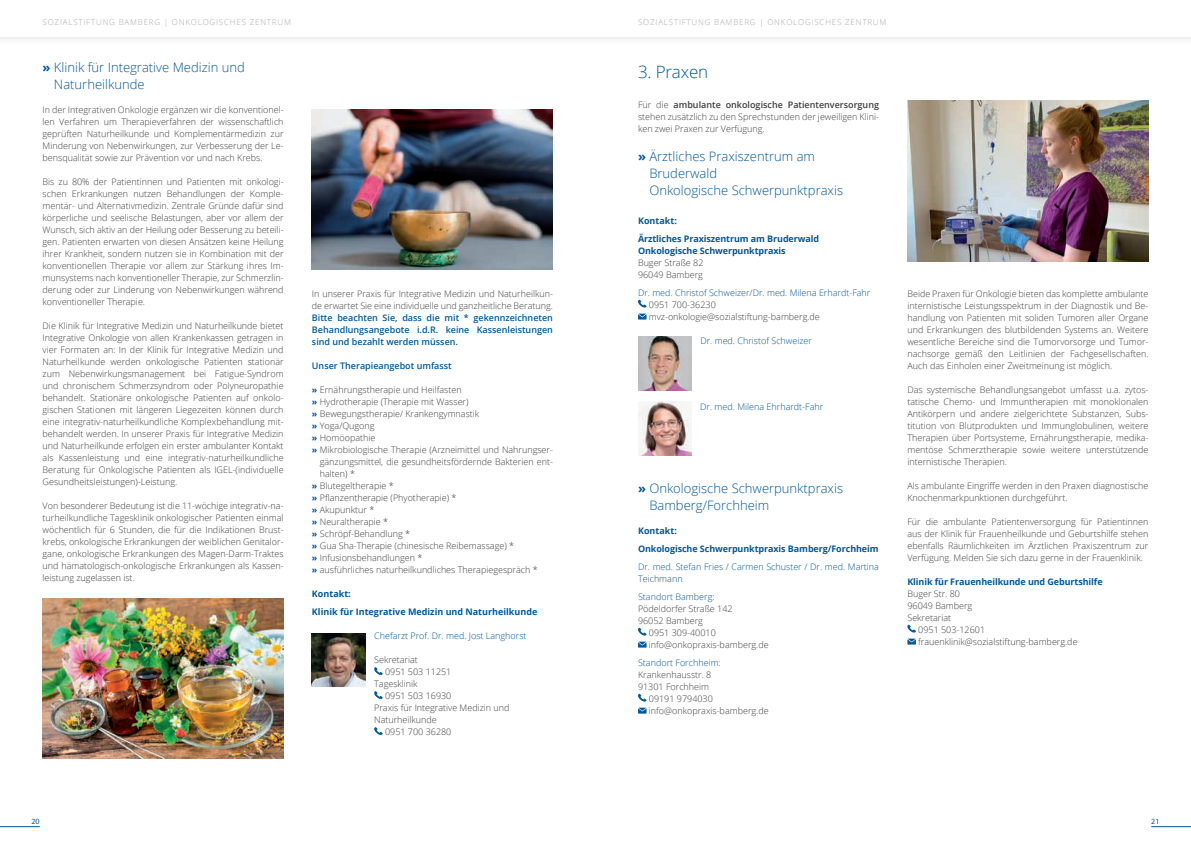
<style>
.page{position:relative;width:1191px;height:842px;background:#fff}
.page>*{position:absolute;margin:0;border:0;box-sizing:border-box;transform-origin:0 0}
.t1{font:300 17px "Open Sans";letter-spacing:-.01em;color:#01589c}
.t2{font:300 13px/17px "Open Sans";color:#01589c}
.t3{font:300 9px/12px "Open Sans";color:#3e3e3f;text-align:justify}
.t4{font:300 9px/12px "Open Sans";color:#01589c}
.t5{font:700 9px/18px "Open Sans";letter-spacing:-.01em;color:#01589c}
.t6{font:600 9px/12px "Open Sans";color:#01589c;text-align:justify}
.t7{font:300 8px "Open Sans";letter-spacing:.1em;color:#a8a9ad}
.t8{font:8px "Myriad Pro";color:#01589c}
.s1{font-weight:700}
.s2{font-weight:700;color:#01589c}
.s3{font-weight:600}
</style>
<div class="page">
<hr style="left:0;top:826px;width:40px;height:1px;background:#01589c">
<hr style="left:1151px;top:826px;width:40px;height:1px;background:#01589c">
<div style="left:0;top:0;width:1191px;height:46px;background:#f9f9f9"></div>
<div style="left:0;top:0;width:1191px;height:37px;background:#fff"></div>
<svg style="left:907px;top:625px;width:9px;height:8px"></svg>
<svg style="left:907px;top:639px;width:9px;height:5px"></svg>
<svg style="left:638px;top:300px;width:8px;height:8px"></svg>
<svg style="left:638px;top:314px;width:8px;height:6px"></svg>
<svg style="left:638px;top:628px;width:8px;height:8px"></svg>
<svg style="left:638px;top:642px;width:8px;height:6px"></svg>
<svg style="left:638px;top:694px;width:8px;height:8px"></svg>
<svg style="left:638px;top:708px;width:8px;height:6px"></svg>
<img style="left:907px;top:101px;width:241px;height:160px">
<img style="left:638px;top:402px;width:54px;height:53px">
<img style="left:638px;top:337px;width:54px;height:53px">
<svg style="left:374px;top:667px;width:9px;height:8px"></svg>
<svg style="left:374px;top:691px;width:9px;height:8px"></svg>
<svg style="left:374px;top:727px;width:9px;height:8px"></svg>
<img style="left:43px;top:599px;width:241px;height:160px">
<img style="left:312px;top:633px;width:54px;height:54px">
<img style="left:312px;top:109px;width:241px;height:160px">
<p class="t7" style="left:43px;top:16px;width:250px">SOZIALSTIFTUNG BAMBERG | ONKOLOGISCHES ZENTRUM</p>
<p class="t7" style="left:638px;top:16px;width:250px">SOZIALSTIFTUNG BAMBERG | ONKOLOGISCHES ZENTRUM</p>
<h2 class="t2" style="left:54px;top:58px;width:192px;text-indent:-11px"><span class="s1">»</span> Klinik für Integrative Medizin und<br>Naturheilkunde</h2>
<p class="t3" style="left:43px;top:103px;width:242px">In der Integrativen Onkologie ergänzen wir die konventionel&shy;len Verfahren um Therapieverfahren der wissenschaftlich geprüften Naturheilkunde und Komplementärmedizin zur Minderung von Nebenwirkungen, zur Verbesserung der Le&shy;bensqualität sowie zur Prävention vor und nach Krebs.</p>
<p class="t3" style="left:43px;top:175px;width:242px">Bis zu 80% der Patientinnen und Patienten mit onkologi&shy;schen Erkrankungen nutzen Behandlungen der Komple&shy;mentär- und Alternativmedizin. Zentrale Gründe dafür sind körperliche und seelische Belastungen, aber vor allem der Wunsch, sich aktiv an der Heilung oder Besserung zu beteili&shy;gen. Patienten erwarten von diesen Ansätzen keine Heilung ihrer Krankheit, sondern nutzen sie in Kombination mit der konventionellen Therapie vor allem zur Stärkung ihres Im&shy;munsystems nach konventioneller Therapie, zur Schmerzlin&shy;derung oder zur Linderung von Nebenwirkungen während konventioneller Therapie.</p>
<p class="t3" style="left:43px;top:319px;width:242px">Die Klinik für Integrative Medizin und Naturheilkunde bietet Integrative Onkologie von allen Krankenkassen getragen in vier Formaten an: In der Klinik für Integrative Medizin und Naturheilkunde werden onkologische Patienten stationär zum Nebenwirkungsmanagement bei Fatigue-Syndrom und chronischem Schmerzsyndrom oder Polyneuropathie behandelt. Stationäre onkologische Patienten auf onkolo&shy;gischen Stationen mit längeren Liegezeiten können durch eine integrativ-naturheilkundliche Komplexbehandlung mit&shy;behandelt werden. In unserer Praxis für Integrative Medizin und Naturheilkunde erfolgen ein erster ambulanter Kontakt als Kassenleistung und eine integrativ-naturheilkundliche Beratung für Onkologische Patienten als IGEL-(individuelle Gesundheitsleistungen)-Leistung.</p>
<p class="t3" style="left:43px;top:499px;width:242px">Von besonderer Bedeutung ist die 11-wöchige integrativ-na&shy;turheilkundliche Tagesklinik onkologischer Patienten einmal wöchentlich für 6 Stunden, die für die Indikationen Brust&shy;krebs, onkologische Erkrankungen der weiblichen Genitalor&shy;gane, onkologische Erkrankungen des Magen-Darm-Traktes und hämatologisch-onkologische Erkrankungen als Kassen&shy;leistung zugelassen ist.</p>
<p class="t3" style="left:312px;top:287px;width:242px">In unserer Praxis für Integrative Medizin und Naturheilkun&shy;de erwartet Sie eine individuelle und ganzheitliche Beratung.</p>
<p class="t6" style="left:312px;top:311px;width:242px">Bitte beachten Sie, dass die mit * gekennzeichneten Behandlungsangebote i.d.R. keine Kassenleistungen sind und bezahlt werden müssen.</p>
<p class="t6" style="left:312px;top:359px;width:141px">Unser Therapieangebot umfasst</p>
<p class="t3" style="left:312px;top:383px;width:151px"><span class="s2">»</span> Ernährungstherapie und Heilfasten</p>
<p class="t3" style="left:312px;top:395px;width:158px"><span class="s2">»</span> Hydrotherapie (Therapie mit Wasser)</p>
<p class="t3" style="left:312px;top:407px;width:169px"><span class="s2">»</span> Bewegungstherapie/ Krankengymnastik</p>
<p class="t3" style="left:312px;top:419px;width:64px"><span class="s2">»</span> Yoga/Qugong</p>
<p class="t3" style="left:312px;top:431px;width:65px"><span class="s2">»</span> Homöopathie</p>
<p class="t3" style="left:312px;top:443px;width:242px"><span class="s2">»</span> Mikrobiologische Therapie (Arzneimittel und Nahrungser-</p>
<p class="t3" style="left:320px;top:455px;width:235px">gänzungsmittel, die gesundheitsfördernde Bakterien ent-</p>
<p class="t3" style="left:320px;top:467px;width:37px">halten) *</p>
<p class="t3" style="left:312px;top:479px;width:83px"><span class="s2">»</span> Blutegeltherapie *</p>
<p class="t3" style="left:312px;top:491px;width:146px"><span class="s2">»</span> Pflanzentherapie (Phyotherapie) *</p>
<p class="t3" style="left:312px;top:503px;width:64px"><span class="s2">»</span> Akupunktur *</p>
<p class="t3" style="left:312px;top:515px;width:78px"><span class="s2">»</span> Neuraltherapie *</p>
<p class="t3" style="left:312px;top:527px;width:100px"><span class="s2">»</span> Schröpf-Behandlung *</p>
<p class="t3" style="left:312px;top:539px;width:204px"><span class="s2">»</span> Gua Sha-Therapie (chinesische Reibemassage) *</p>
<p class="t3" style="left:312px;top:551px;width:112px"><span class="s2">»</span> Infusionsbehandlungen *</p>
<p class="t3" style="left:312px;top:563px;width:227px"><span class="s2">»</span> ausführliches naturheilkundliches Therapiegespräch *</p>
<p class="t5" style="left:312px;top:584px;width:227px">Kontakt:<br>Klinik für Integrative Medizin und Naturheilkunde</p>
<p class="t4" style="left:374px;top:629px;width:154px">Chefarzt Prof. Dr. med. Jost Langhorst</p>
<p class="t3" style="left:374px;top:653px;width:45px">Sekretariat</p>
<p class="t3" style="left:385px;top:665px;width:68px">0951 503 11251</p>
<p class="t3" style="left:374px;top:677px;width:45px">Tagesklinik</p>
<p class="t3" style="left:385px;top:689px;width:68px">0951 503 16930</p>
<p class="t3" style="left:374px;top:701px;width:137px">Praxis für Integrative Medizin und</p>
<p class="t3" style="left:374px;top:713px;width:64px">Naturheilkunde</p>
<p class="t3" style="left:385px;top:725px;width:68px">0951 700 36280</p>
<h1 class="t1" style="left:638px;top:60px;width:72px">3. Praxen</h1>
<p class="t3" style="left:638px;top:98px;width:242px">Für die <span class="s3">ambulante onkologische Patientenversorgung </span>stehen zusätzlich zu den Sprechstunden der jeweiligen Klini&shy;ken zwei Praxen zur Verfügung.</p>
<h2 class="t2" style="left:649px;top:147px;width:195px;text-indent:-11px"><span class="s1">»</span> Ärztliches Praxiszentrum am<br>Bruderwald<br>Onkologische Schwerpunktpraxis</h2>
<p class="t5" style="left:638px;top:211px;width:183px">Kontakt:<br>Ärztliches Praxiszentrum am Bruderwald</p>
<p class="t5" style="left:638px;top:241px;width:149px">Onkologische Schwerpunktpraxis</p>
<p class="t3" style="left:638px;top:256px;width:67px">Buger Straße 82<br>96049 Bamberg</p>
<p class="t4" style="left:638px;top:286px;width:234px">Dr. med. Christof Schweizer/Dr. med. Milena Erhardt-Fahr</p>
<p class="t3" style="left:649px;top:298px;width:172px">0951 700-36230 mvz-onkologie@sozialstiftung-bamberg.de</p>
<p class="t4" style="left:700px;top:334px;width:113px">Dr. med. Christof Schweizer</p>
<p class="t4" style="left:700px;top:400px;width:124px">Dr. med. Milena Ehrhardt-Fahr</p>
<h2 class="t2" style="left:649px;top:479px;width:195px;text-indent:-11px"><span class="s1">»</span> Onkologische Schwerpunktpraxis<br>Bamberg/Forchheim</h2>
<p class="t5" style="left:638px;top:521px;width:242px">Kontakt:<br>Onkologische Schwerpunktpraxis Bamberg/Forchheim</p>
<p class="t4" style="left:638px;top:560px;width:242px">Dr. med. Stefan Fries / Carmen Schuster / Dr. med. Martina<br>Teichmann</p>
<p class="t4" style="left:638px;top:590px;width:78px">Standort Bamberg:</p>
<p class="t3" style="left:638px;top:602px;width:96px">Pödeldorfer Straße 142</p>
<p class="t3" style="left:638px;top:614px;width:66px">96052 Bamberg</p>
<p class="t3" style="left:649px;top:626px;width:68px">0951 309-40010</p>
<p class="t3" style="left:649px;top:638px;width:121px">info@onkopraxis-bamberg.de</p>
<p class="t4" style="left:638px;top:656px;width:84px">Standort Forchheim:</p>
<p class="t3" style="left:638px;top:668px;width:75px">Krankenhausstr. 8</p>
<p class="t3" style="left:638px;top:680px;width:73px">91301 Forchheim</p>
<p class="t3" style="left:649px;top:692px;width:66px">09191 9794030</p>
<p class="t3" style="left:649px;top:704px;width:121px">info@onkopraxis-bamberg.de</p>
<p class="t3" style="left:907px;top:287px;width:242px">Beide Praxen für Onkologie bieten das komplette ambulante internistische Leistungsspektrum in der Diagnostik und Be&shy;handlung von Patienten mit soliden Tumoren aller Organe und Erkrankungen des blutbildenden Systems an. Weitere wesentliche Bereiche sind die Tumorvorsorge und Tumor&shy;nachsorge gemäß den Leitlinien der Fachgesellschaften.<br>Auch das Einholen einer Zweitmeinung ist möglich.</p>
<p class="t3" style="left:907px;top:383px;width:242px">Das systemische Behandlungsangebot umfasst u.a. zytos&shy;tatische Chemo- und Immuntherapien mit monoklonalen Antikörpern und andere zielgerichtete Substanzen, Subs&shy;titution von Blutprodukten und Immunglobulinen, weitere Therapien über Portsysteme, Ernährungstherapie, medika&shy;mentöse Schmerztherapie sowie weitere unterstützende internistische Therapien.</p>
<p class="t3" style="left:907px;top:479px;width:242px">Als ambulante Eingriffe werden in den Praxen diagnostische<br>Knochenmarkpunktionen durchgeführt.</p>
<p class="t3" style="left:907px;top:515px;width:242px">Für die ambulante Patientenversorgung für Patientinnen aus der Klinik für Frauenheilkunde und Geburtshilfe stehen ebenfalls Räumlichkeiten im Ärztlichen Praxiszentrum zur Verfügung. Melden Sie sich dazu gerne in der Frauenklinik.</p>
<p class="t5" style="left:907px;top:572px;width:197px">Klinik für Frauenheilkunde und Geburtshilfe</p>
<p class="t3" style="left:907px;top:587px;width:66px;text-align:left">Buger Str. 80<br>96049 Bamberg<br>Sekretariat</p>
<p class="t3" style="left:918px;top:623px;width:161px">0951 503-12601 frauenklinik@sozialstiftung-bamberg.de</p>
<p class="t8" style="left:32px;top:817px;width:10px">20</p>
<p class="t8" style="left:1151px;top:817px;width:10px">21</p>
</div>
